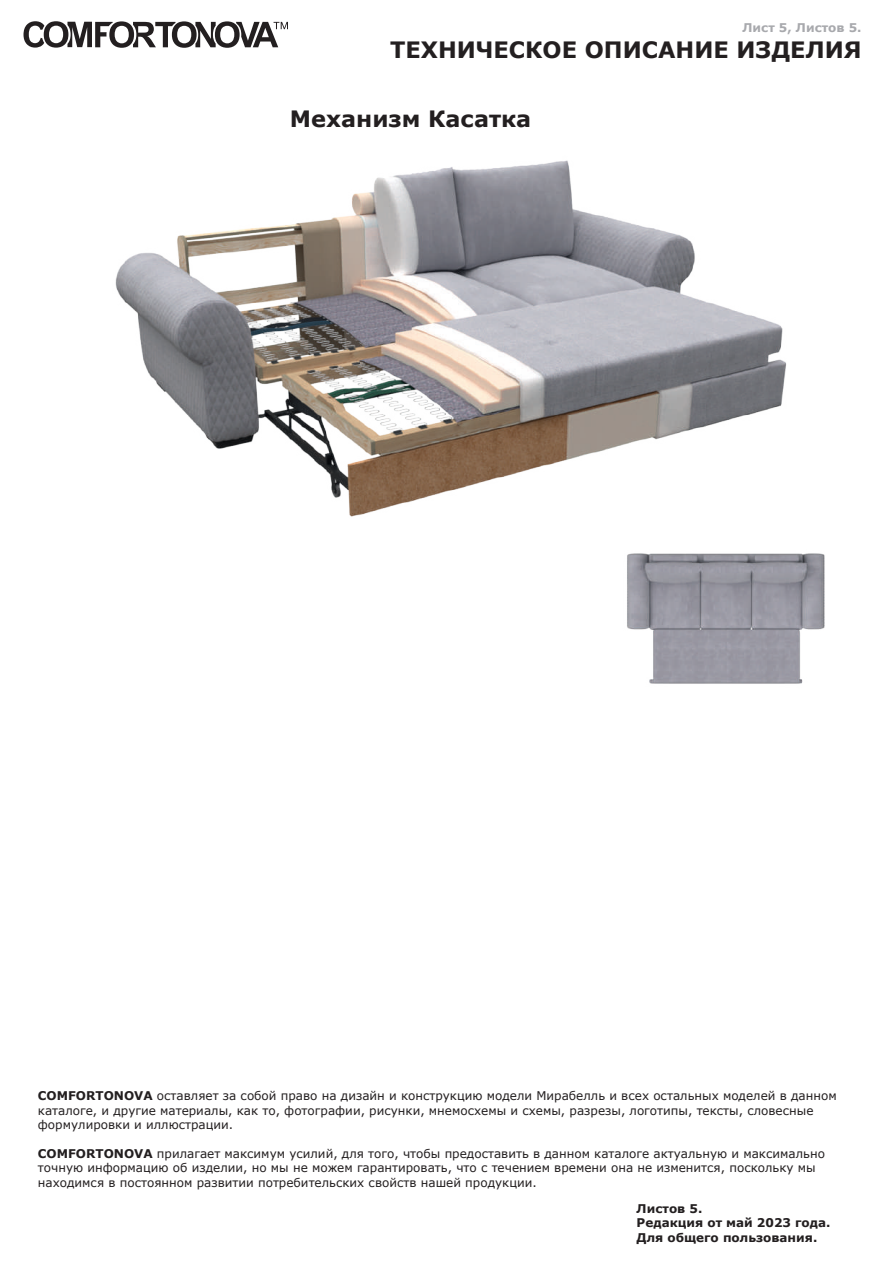
<style>
.page{position:relative;width:893px;height:1263px;background:#fff}
.page>*{position:absolute;margin:0;border:0;box-sizing:border-box;transform-origin:0 0}
.t1{font:700 22.5px "Verdana";color:#231f20}
.t2{font:12px/14.4px "Verdana";color:#231f20}
.t3{font:700 12px/14.4px "Verdana";color:#231f20}
.t4{font:700 12px "Verdana";color:#a8a9ad}
.s1{font-weight:700}
</style>
<div class="page">
<svg style="left:24px;top:21px;width:264px;height:27px"></svg>
<img style="left:115px;top:160px;width:671px;height:357px">
<img style="left:627px;top:553px;width:198px;height:131px">
<p class="t4" style="left:742px;top:19px;width:121px">Лист 5, Листов 5.</p>
<h1 class="t1" style="left:390px;top:34px;width:473px">ТЕХНИЧЕСКОЕ ОПИСАНИЕ ИЗДЕЛИЯ</h1>
<h1 class="t1" style="left:290px;top:102px;width:243px">Механизм Касатка</h1>
<p class="t2" style="left:38px;top:1089px;width:800px"><span class="s1">COMFORTONOVA</span> оставляет за собой право на дизайн и конструкцию модели Мирабелль и всех остальных моделей в данном каталоге, и другие материалы, как то, фотографии, рисунки, мнемосхемы и схемы, разрезы, логотипы, тексты, словесные формулировки и иллюстрации.</p>
<p class="t2" style="left:38px;top:1146px;width:788px"><span class="s1">COMFORTONOVA</span> прилагает максимум усилий, для того, чтобы предоставить в данном каталоге актуальную и максимально точную информацию об изделии, но мы не можем гарантировать, что с течением времени она не изменится, поскольку мы находимся в постоянном развитии потребительских свойств нашей продукции.</p>
<p class="t3" style="left:637px;top:1201px;width:195px">Листов 5.<br>Редакция от май 2023 года.<br>Для общего пользования.</p>
</div>
